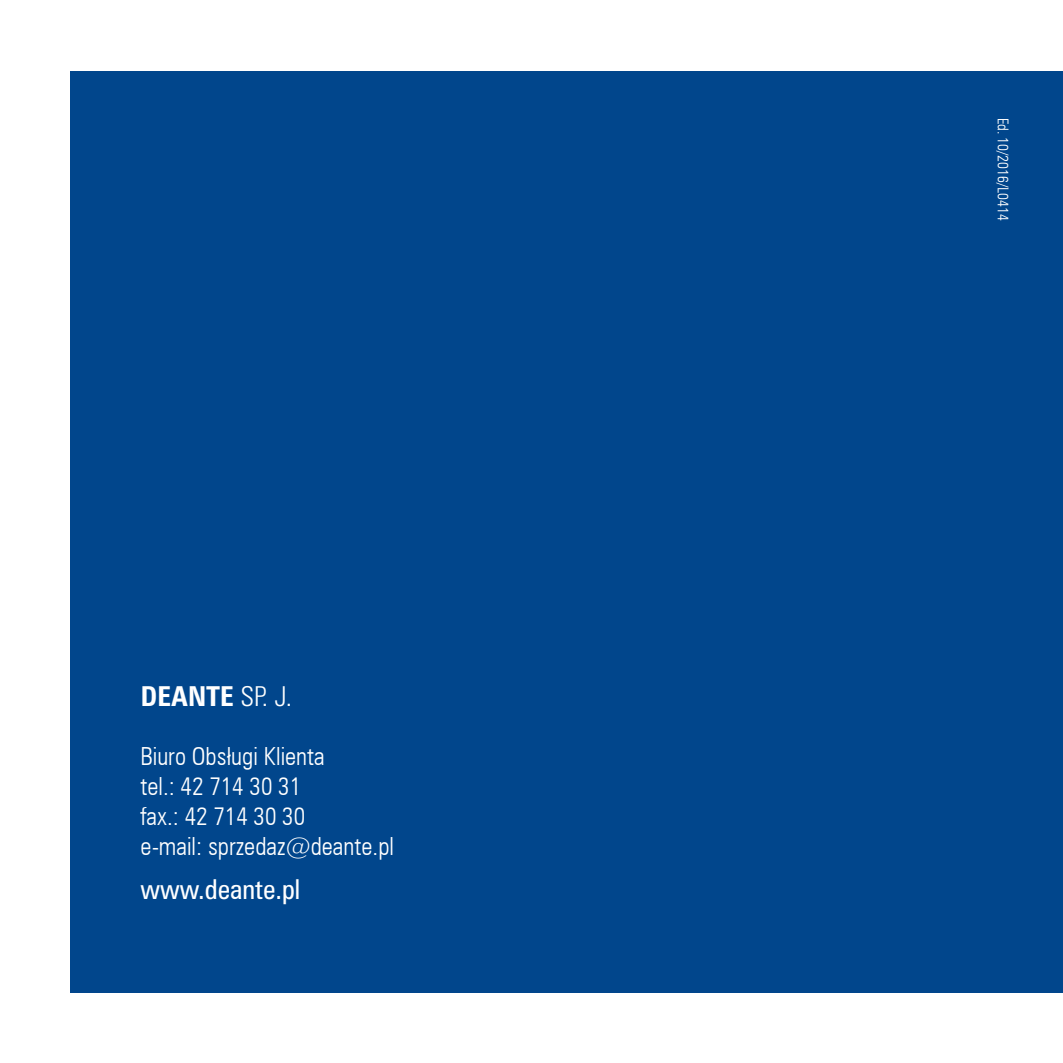
<style>
.page{position:relative;width:1063px;height:1063px;background:#fff}
.page>*{position:absolute;margin:0;border:0;box-sizing:border-box;transform-origin:0 0}
.t1{font:25px/30px "Zurich Lt Cn AT";color:#fff}
.t2{font:25px "Zurich Cn PL";color:#fff}
.t3{font:700 25px "Zurich Cn PL";color:#fff}
.t4{font:15px "Zurich Lt Cn AT";color:#fff}
.s1{font-family:"Zurich Lt Cn PL";font-weight:400}
</style>
<div class="page">
<div style="left:71px;top:71px;width:992px;height:921px;background:#01468c"></div>
<p class="t3" style="left:140px;top:680px;width:153px">DEANTE <span class="s1">SP. J.</span></p>
<p class="t1" style="left:140px;top:741px;width:255px">Biuro Obsługi Klienta<br>tel.: 42 714 30 31<br>fax.: 42 714 30 30<br>e-mail: sprzedaz@deante.pl</p>
<p class="t2" style="left:140px;top:872px;width:161px">www.deante.pl</p>
<p class="t4" style="left:1012px;top:118px;width:104px;rotate:90deg">Ed. 10/2016/L0414</p>
</div>
